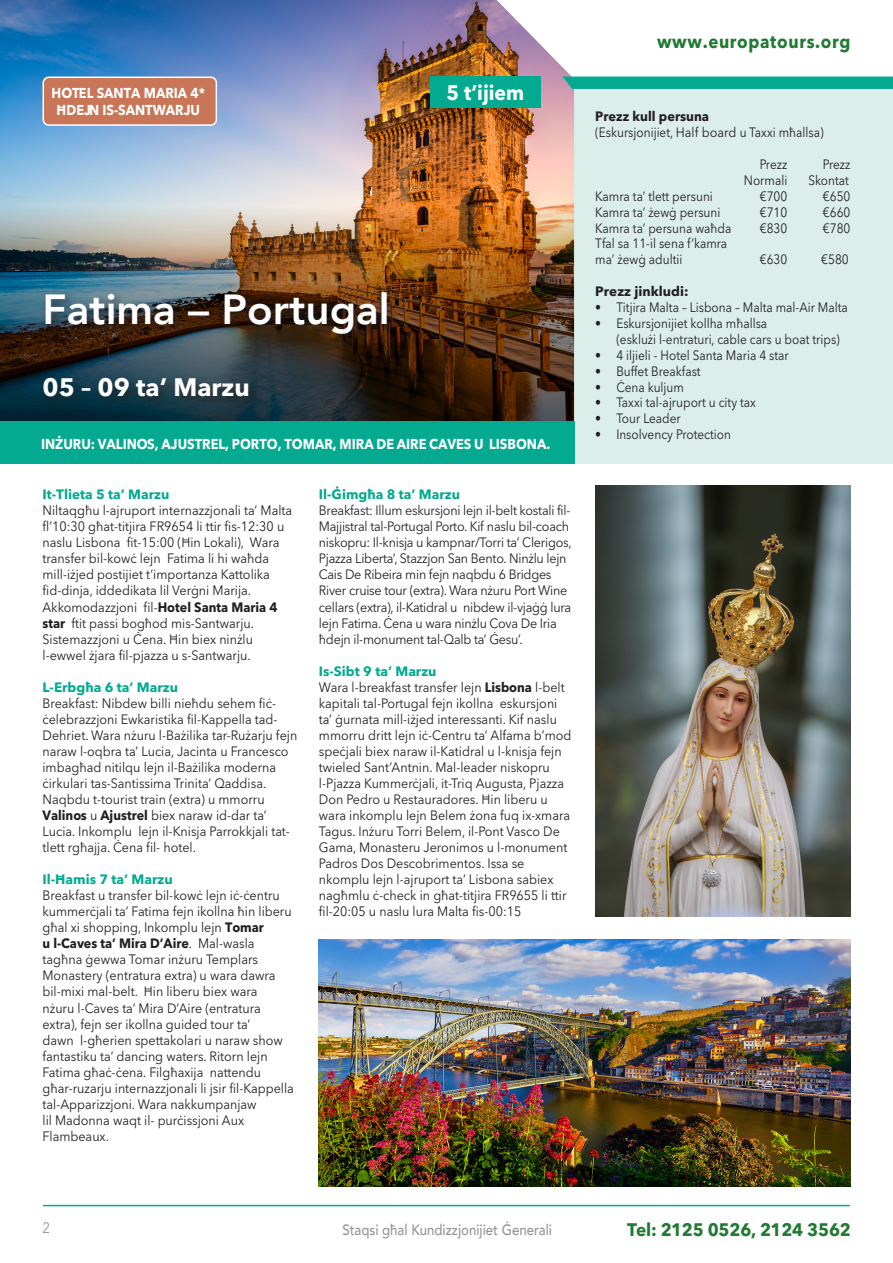
<style>
.page{position:relative;width:893px;height:1263px;background:#fff}
.page>*{position:absolute;margin:0;border:0;box-sizing:border-box;transform-origin:0 0}
.t1{font:800 42px "Avenir";color:#fff}
.Date{font:700 25.05px "Avenir Next LT Pro";color:#fff}
.Body{font:700 21px "Avenir Next LT Pro";color:#fff;scale:.93 1}
.t2{font:700 18.6px "Avenir Next LT Pro";letter-spacing:.04em;color:#207a31;scale:.9 1}
.t3{font:700 18px "Avenir Next LT Pro";letter-spacing:-.01em;color:#207a31;scale:.95 1}
.t4{font:500 15px "Avenir";color:#939598;scale:.88 1}
.t5{font:15px "Avenir Next LT Pro";color:#939598;scale:.88 1}
.t6{font:700 14.25px "Avenir Next LT Pro";color:#fff;scale:.9 1}
.Body-2{font:13.5px/16px "Avenir Next LT Pro";color:#231f20;scale:.93 1}
.Body-3{font:13.5px/15.9px "Avenir Next LT Pro";color:#231f20;scale:.88 1}
.Body-4{font:13.5px/16px "Avenir Next LT Pro";letter-spacing:-.02em;color:#231f20;scale:.93 1}
.t7{font:700 13.5px "Avenir Next LT Pro";color:#03aa8f}
.t8{font:700 13.5px "Avenir Next LT Pro";color:#231f20}
.s1{font-weight:700}
</style>
<div class="page">
<hr style="left:43px;top:1205px;width:807px;height:1px;background:#03aa8f">
<div style="left:563px;top:87px;width:330px;height:376px;background:#dbeee9"></div>
<img style="left:0;top:0;width:574px;height:202px">
<img style="left:0;top:202px;width:574px;height:219px">
<div style="left:0;top:421px;width:574px;height:42px;background:#03aa8f"></div>
<div style="left:430px;top:77px;width:111px;height:31px;background:#03aa8f"></div>
<div style="left:562px;top:77px;width:331px;height:12px;background:#03aa8f"></div>
<div style="left:40px;top:288px;width:360px;height:121px;background:#231f20;opacity:.75"></div>
<img style="left:595px;top:486px;width:255px;height:430px">
<img style="left:319px;top:940px;width:531px;height:246px">
<div style="left:43px;top:77px;width:173px;height:48px;background:#c97557;border-radius:6px"></div>
<div style="left:43px;top:77px;width:174px;height:49px;border:2px solid #fff;border-radius:6px"></div>
<p class="t6" style="left:52px;top:81px;width:172px">HOTEL SANTA MARIA 4*</p>
<p class="t6" style="left:57px;top:98px;width:161px">ĦDEJN IS-SANTWARJU</p>
<p class="Body" style="left:447px;top:74px;width:85px">5 t’ijiem</p>
<p class="t1" style="left:43px;top:271px;width:348px">Fatima – Portugal</p>
<p class="Date" style="left:43px;top:365px;width:209px">05 – 09 ta’ Marzu</p>
<p class="t6" style="left:41px;top:432px;width:567px">INŻURU: VALINOS, AJUSTREL, PORTO, TOMAR, MIRA DE AIRE CAVES U LISBONA.</p>
<p class="t7" style="left:43px;top:483px;width:128px">It-Tlieta 5 ta’ Marzu</p>
<p class="Body-2" style="left:43px;top:502px;width:270px">Niltaqgħu l-ajruport internazzjonali ta’ Malta fl’10:30 għat-titjira FR9654 li ttir fis-12:30 u naslu Lisbona fit-15:00 (Ħin Lokali), Wara transfer bil-kowċ lejn Fatima li hi waħda mill-iżjed postijiet t’importanza Kattolika fid-dinja, iddedikata lil Verġni Marija.<br>Akkomodazzjoni fil-<span class="s1">Hotel Santa Maria 4 star</span> ftit passi bogħod mis-Santwarju.<br>Sistemazzjoni u Ċena. Ħin biex ninżlu l-ewwel żjara fil-pjazza u s-Santwarju.</p>
<p class="t7" style="left:43px;top:675px;width:137px">L-Erbgħa 6 ta’ Marzu</p>
<p class="Body-2" style="left:43px;top:695px;width:275px">Breakfast: Nibdew billi nieħdu sehem fiċ&shy;ċelebrazzjoni Ewkaristika fil-Kappella tad-Dehriet. Wara nżuru l-Bażilika tar-Rużarju fejn naraw l-oqbra ta’ Lucia, Jacinta u Francesco imbagħad nitilqu lejn il-Bażilika moderna ċirkulari tas-Santissima Trinita’ Qaddisa.<br>Naqbdu t-tourist train (extra) u mmorru <span class="s1">Valinos</span> u <span class="s1">Ajustrel</span> biex naraw id-dar ta’ Lucia. Inkomplu lejn il-Knisja Parrokkjali tat&shy;tlett rgħajja. Ċena fil- hotel.</p>
<p class="t7" style="left:43px;top:868px;width:132px">Il-Ħamis 7 ta’ Marzu</p>
<p class="Body-2" style="left:43px;top:887px;width:272px">Breakfast u transfer bil-kowċ lejn iċ-ċentru kummerċjali ta’ Fatima fejn ikollna ħin liberu għal xi shopping, Inkomplu lejn <span class="s1">Tomar<br>u l-Caves ta’ Mira D’Aire</span>. Mal-wasla tagħna ġewwa Tomar inżuru Templars Monastery (entratura extra) u wara dawra bil-mixi mal-belt. Ħin liberu biex wara<br>nżuru l-Caves ta’ Mira D’Aire (entratura extra), fejn ser ikollna guided tour ta’<br>dawn l-għerien spettakolari u naraw show fantastiku ta’ dancing waters. Ritorn lejn Fatima għaċ-ċena. Filgħaxija nattendu għar-ruzarju internazzjonali li jsir fil-Kappella tal-Apparizzjoni. Wara nakkumpanjaw<br>lil Madonna waqt il- purċissjoni Aux Flambeaux.</p>
<p class="t7" style="left:319px;top:483px;width:143px">Il-Ġimgħa 8 ta’ Marzu</p>
<p class="Body-4" style="left:319px;top:502px;width:273px">Breakfast: Illum eskursjoni lejn il-belt kostali fil-Majjistral tal-Portugal Porto. Kif naslu bil-coach niskopru: Il-knisja u kampnar/Torri ta’ Clerigos, Pjazza Liberta’, Stazzjon San Bento. Ninżlu lejn Cais De Ribeira min fejn naqbdu 6 Bridges River cruise tour (extra). Wara nżuru Port Wine cellars (extra), il-Katidral u nibdew il-vjaġġ lura lejn Fatima. Ċena u wara ninżlu Cova De Iria ħdejn il-monument tal-Qalb ta’ Ġesu’.</p>
<p class="t7" style="left:319px;top:659px;width:119px">Is-Sibt 9 ta’ Marzu</p>
<p class="Body-2" style="left:319px;top:679px;width:273px">Wara l-breakfast transfer lejn <span class="s1">Lisbona</span> l-belt kapitali tal-Portugal fejn ikollna eskursjoni ta’ ġurnata mill-iżjed interessanti. Kif naslu mmorru dritt lejn iċ-Centru ta’ Alfama b’mod speċjali biex naraw il-Katidral u l-knisja fejn twieled Sant’Antnin. Mal-leader niskopru l-Pjazza Kummerċjali, it-Triq Augusta, Pjazza Don Pedro u Restauradores. Ħin liberu u wara inkomplu lejn Belem żona fuq ix-xmara Tagus. Inżuru Torri Belem, il-Pont Vasco De Gama, Monasteru Jeronimos u l-monument Padros Dos Descobrimentos. Issa se nkomplu lejn l-ajruport ta’ Lisbona sabiex nagħmlu ċ-check in għat-titjira FR9655 li ttir fil-20:05 u naslu lura Malta fis-00:15</p>
<h3 class="t2" style="left:657px;top:25px;width:216px">www.europatours.org</h3>
<p class="Body-3" style="left:595px;top:108px;width:261px"><span class="s1">Prezz kull persuna<br></span>(Eskursjonijiet, Half board u Taxxi mħallsa)</p>
<p class="Body-3" style="left:760px;top:156px;width:33px">Prezz</p>
<p class="Body-3" style="left:823px;top:156px;width:33px">Prezz</p>
<p class="Body-3" style="left:744px;top:172px;width:51px">Normali</p>
<p class="Body-3" style="left:808px;top:172px;width:47px">Skontat</p>
<p class="Body-3" style="left:595px;top:188px;width:135px">Kamra ta’ tlett persuni</p>
<p class="Body-3" style="left:760px;top:188px;width:33px">€700</p>
<p class="Body-3" style="left:823px;top:188px;width:33px">€650</p>
<p class="Body-3" style="left:595px;top:204px;width:144px">Kamra ta’ żewġ persuni</p>
<p class="Body-3" style="left:760px;top:204px;width:33px">€710</p>
<p class="Body-3" style="left:823px;top:204px;width:33px">€660</p>
<p class="Body-3" style="left:595px;top:220px;width:156px">Kamra ta’ persuna waħda</p>
<p class="Body-3" style="left:760px;top:220px;width:33px">€830</p>
<p class="Body-3" style="left:823px;top:220px;width:33px">€780</p>
<p class="Body-3" style="left:595px;top:236px;width:151px">Tfal sa 11-il sena f’kamra ma’ żewġ adultii</p>
<p class="Body-3" style="left:760px;top:252px;width:33px">€630</p>
<p class="Body-3" style="left:821px;top:252px;width:33px">€580</p>
<p class="t8" style="left:595px;top:280px;width:95px">Prezz jinkludi:</p>
<p class="Body-3" style="left:595px;top:299px;width:289px">• Titjira Malta – Lisbona – Malta mal-Air Malta</p>
<p class="Body-3" style="left:616px;top:315px;width:255px;text-indent:-21px">• Eskursjonijiet kollha mħallsa<br>(esklużi l-entraturi, cable cars u boat trips)</p>
<p class="Body-3" style="left:595px;top:347px;width:221px">• 4 iljieli - Hotel Santa Maria 4 star</p>
<p class="Body-3" style="left:595px;top:363px;width:121px">• Buffet Breakfast</p>
<p class="Body-3" style="left:595px;top:379px;width:102px">• Ċena kuljum</p>
<p class="Body-3" style="left:595px;top:395px;width:184px">• Taxxi tal-ajruport u city tax</p>
<p class="Body-3" style="left:595px;top:411px;width:99px">• Tour Leader</p>
<p class="Body-3" style="left:595px;top:427px;width:156px">• Insolvency Protection</p>
<p class="t5" style="left:43px;top:1219px;width:10px">2</p>
<p class="t4" style="left:342px;top:1217px;width:240px">Staqsi għal Kundizzjonijiet Ġenerali</p>
<h3 class="t3" style="left:627px;top:1214px;width:237px">Tel: 2125 0526, 2124 3562</h3>
</div>
